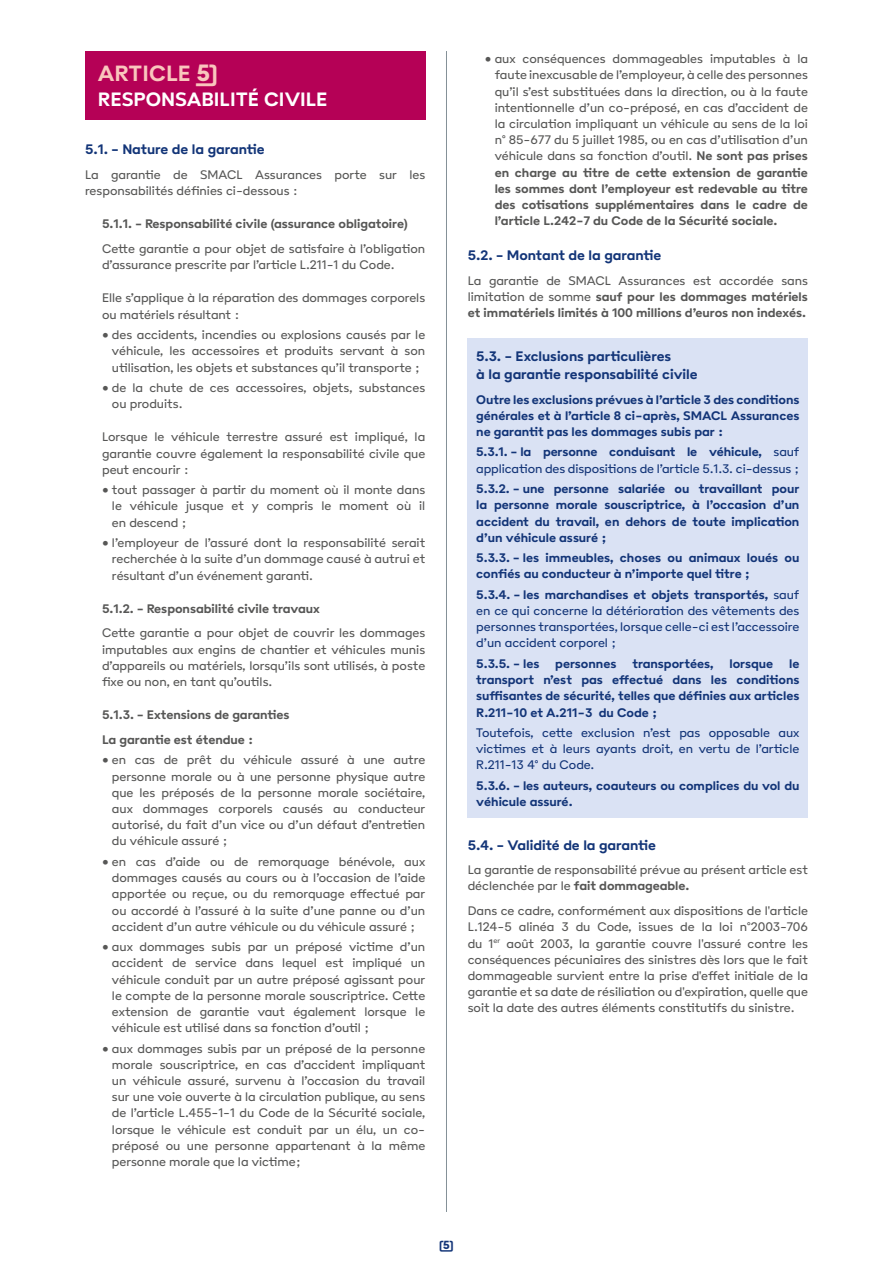
<style>
.page{position:relative;width:893px;height:1263px;background:#fff}
.page>*{position:absolute;margin:0;border:0;box-sizing:border-box;transform-origin:0 0}
.t1{font:700 24px "Poligon";color:#f9c6bd}
.t2{font:700 21px "Poligon";color:#fff}
.t3{font:700 15px/18px "Poligon";color:#133578}
.t4{font:13.5px/16.2px "Poligon";color:#575756;text-align:justify}
.t5{font:700 13.5px/16.2px "Poligon";color:#133578;text-align:justify}
.t6{font:13.5px/16.2px "Poligon";color:#133578;text-align:justify}
.t7{font:700 13.5px/16.2px "Poligon";color:#575756}
.t8{font:12px "Poligon Black Link";color:#133578}
.s1{font-family:"Poligon Black Link";font-weight:400}
.s2{font-weight:700}
.s3{font-weight:400}
</style>
<div class="page">
<hr style="left:446px;top:51px;width:1px;height:1161px;background:#859198">
<div style="left:85px;top:51px;width:340px;height:68px;background:#b50156"></div>
<div style="left:468px;top:339px;width:340px;height:52px;background:#dae2f4"></div>
<div style="left:468px;top:383px;width:340px;height:65px;background:#dae2f4"></div>
<div style="left:468px;top:436px;width:340px;height:48px;background:#dae2f4"></div>
<div style="left:468px;top:472px;width:340px;height:81px;background:#dae2f4"></div>
<div style="left:468px;top:541px;width:340px;height:49px;background:#dae2f4"></div>
<div style="left:468px;top:578px;width:340px;height:81px;background:#dae2f4"></div>
<div style="left:468px;top:647px;width:340px;height:81px;background:#dae2f4"></div>
<div style="left:468px;top:716px;width:340px;height:65px;background:#dae2f4"></div>
<div style="left:468px;top:769px;width:340px;height:49px;background:#dae2f4"></div>
<h1 class="t1" style="left:98px;top:58px;width:122px">ARTICLE <span class="s1">5</span></h1>
<h2 class="t2" style="left:98px;top:87px;width:231px">RESPONSABILITÉ CIVILE</h2>
<p class="t3" style="left:85px;top:140px;width:181px">5.1. - Nature de la garantie</p>
<p class="t4" style="left:85px;top:166px;width:342px">La garantie de SMACL Assurances porte sur les responsabilités définies ci-dessous :</p>
<p class="t7" style="left:102px;top:215px;width:307px">5.1.1. - Responsabilité civile (assurance obligatoire)</p>
<p class="t4" style="left:102px;top:240px;width:325px">Cette garantie a pour objet de satisfaire à l’obligation d’assurance prescrite par l’article L.211-1 du Code.</p>
<p class="t4" style="left:102px;top:290px;width:325px">Elle s’applique à la réparation des dommages corporels ou matériels résultant :</p>
<p class="t4" style="left:112px;top:326px;width:315px;text-indent:-10px">• des accidents, incendies ou explosions causés par le véhicule, les accessoires et produits servant à son utilisation, les objets et substances qu’il transporte ;</p>
<p class="t4" style="left:112px;top:379px;width:315px;text-indent:-10px">• de la chute de ces accessoires, objets, substances ou produits.</p>
<p class="t4" style="left:102px;top:429px;width:325px">Lorsque le véhicule terrestre assuré est impliqué, la garantie couvre également la responsabilité civile que peut encourir :</p>
<p class="t4" style="left:112px;top:482px;width:315px;text-indent:-10px">• tout passager à partir du moment où il monte dans le véhicule jusque et y compris le moment où il en descend ;</p>
<p class="t4" style="left:112px;top:534px;width:315px;text-indent:-10px">• l’employeur de l’assuré dont la responsabilité serait recherchée à la suite d’un dommage causé à autrui et résultant d’un événement garanti.</p>
<p class="t7" style="left:102px;top:600px;width:219px">5.1.2. - Responsabilité civile travaux</p>
<p class="t4" style="left:102px;top:625px;width:325px">Cette garantie a pour objet de couvrir les dommages imputables aux engins de chantier et véhicules munis d’appareils ou matériels, lorsqu’ils sont utilisés, à poste fixe ou non, en tant qu’outils.</p>
<p class="t7" style="left:102px;top:702px;width:189px;line-height:24.8px">5.1.3. - Extensions de garanties<br>La garantie est étendue :</p>
<p class="t4" style="left:112px;top:752px;width:315px;text-indent:-10px">• en cas de prêt du véhicule assuré à une autre personne morale ou à une personne physique autre que les préposés de la personne morale sociétaire, aux dommages corporels causés au conducteur autorisé, du fait d’un vice ou d’un défaut d’entretien du véhicule assuré ;</p>
<p class="t4" style="left:112px;top:853px;width:315px;text-indent:-10px">• en cas d’aide ou de remorquage bénévole, aux dommages causés au cours ou à l’occasion de l’aide apportée ou reçue, ou du remorquage effectué par ou accordé à l’assuré à la suite d’une panne ou d’un accident d’un autre véhicule ou du véhicule assuré ;</p>
<p class="t4" style="left:112px;top:938px;width:315px;text-indent:-10px">• aux dommages subis par un préposé victime d’un accident de service dans lequel est impliqué un véhicule conduit par un autre préposé agissant pour le compte de la personne morale souscriptrice. Cette extension de garantie vaut également lorsque le véhicule est utilisé dans sa fonction d’outil ;</p>
<p class="t4" style="left:112px;top:1040px;width:315px;text-indent:-10px">• aux dommages subis par un préposé de la personne morale souscriptrice, en cas d’accident impliquant un véhicule assuré, survenu à l’occasion du travail sur une voie ouverte à la circulation publique, au sens de l’article L.455-1-1 du Code de la Sécurité sociale, lorsque le véhicule est conduit par un élu, un co&shy;préposé ou une personne appartenant à la même personne morale que la victime;</p>
<p class="t4" style="left:495px;top:51px;width:315px;text-indent:-10px">• aux conséquences dommageables imputables à la faute inexcusable de l’employeur, à celle des personnes qu’il s’est substituées dans la direction, ou à la faute intentionnelle d’un co-préposé, en cas d’accident de la circulation impliquant un véhicule au sens de la loi n° 85-677 du 5 juillet 1985, ou en cas d’utilisation d’un véhicule dans sa fonction d’outil. <span class="s2">Ne sont pas prises en charge au titre de cette extension de garantie les sommes dont l’employeur est redevable au titre des cotisations supplémentaires dans le cadre de l’article L.242-7 du Code de la Sécurité sociale.</span></p>
<p class="t3" style="left:468px;top:246px;width:195px">5.2. - Montant de la garantie</p>
<p class="t7" style="left:468px;top:272px;width:342px;text-align:justify"><span class="s3">La garantie de SMACL Assurances est accordée sans limitation de somme</span> sauf pour les dommages matériels et immatériels limités à 100 millions d’euros non indexés.</p>
<p class="t3" style="left:476px;top:347px;width:223px">5.3. - Exclusions particulières<br>à la garantie responsabilité civile</p>
<p class="t5" style="left:476px;top:391px;width:325px">Outre les exclusions prévues à l’article 3 des conditions générales et à l’article 8 ci-après, SMACL Assurances ne garantit pas les dommages subis par :</p>
<p class="t6" style="left:476px;top:444px;width:325px"><span class="s2">5.3.1. - la personne conduisant le véhicule,</span> sauf application des dispositions de l’article 5.1.3. ci-dessus ;</p>
<p class="t5" style="left:476px;top:480px;width:325px">5.3.2. - une personne salariée ou travaillant pour la personne morale souscriptrice, à l’occasion d’un accident du travail, en dehors de toute implication d’un véhicule assuré ;</p>
<p class="t5" style="left:476px;top:549px;width:325px">5.3.3. - les immeubles, choses ou animaux loués ou confiés au conducteur à n’importe quel titre ;</p>
<p class="t6" style="left:476px;top:586px;width:325px"><span class="s2">5.3.4. - les marchandises et objets transportés,</span> sauf en ce qui concerne la détérioration des vêtements des personnes transportées, lorsque celle-ci est l’accessoire d’un accident corporel ;</p>
<p class="t5" style="left:476px;top:655px;width:325px">5.3.5. - les personnes transportées, lorsque le transport n’est pas effectué dans les conditions suffisantes de sécurité, telles que définies aux articles R.211-10 et A.211-3 du Code ;</p>
<p class="t6" style="left:476px;top:724px;width:325px">Toutefois, cette exclusion n’est pas opposable aux victimes et à leurs ayants droit, en vertu de l’article R.211-13 4° du Code.</p>
<p class="t5" style="left:476px;top:777px;width:325px">5.3.6. - les auteurs, coauteurs ou complices du vol du véhicule assuré.</p>
<p class="t3" style="left:468px;top:835px;width:190px">5.4. - Validité de la garantie</p>
<p class="t4" style="left:468px;top:861px;width:342px">La garantie de responsabilité prévue au présent article est déclenchée par le <span class="s2">fait dommageable.</span></p>
<p class="t4" style="left:468px;top:902px;width:342px">Dans ce cadre, conformément aux dispositions de l'article L.124-5 alinéa 3 du Code, issues de la loi n°2003-706 du 1<sup>er</sup> août 2003, la garantie couvre l'assuré contre les conséquences pécuniaires des sinistres dès lors que le fait dommageable survient entre la prise d'effet initiale de la garantie et sa date de résiliation ou d'expiration, quelle que soit la date des autres éléments constitutifs du sinistre.</p>
<p class="t8" style="left:439px;top:1237px;width:16px">5</p>
</div>
